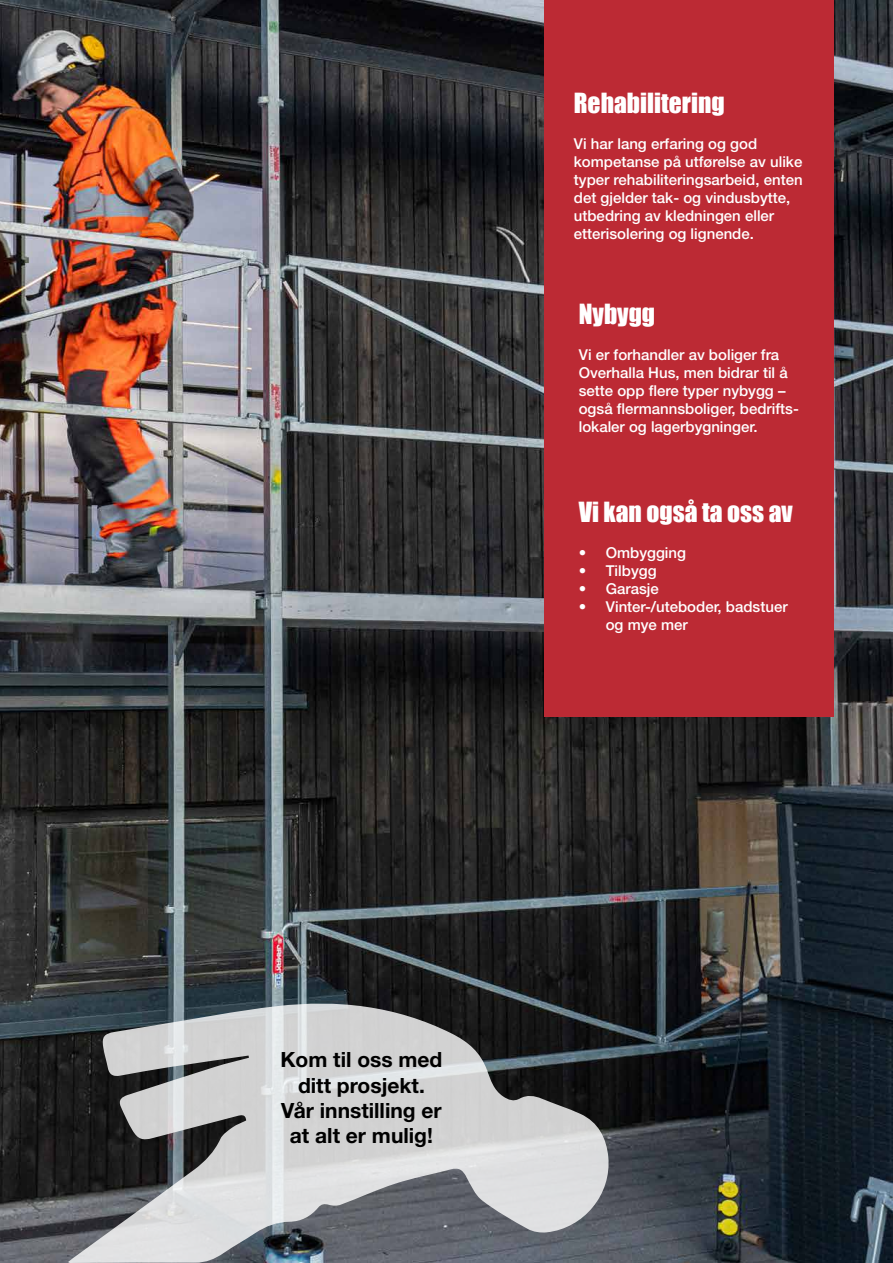
<style>
.page{position:relative;width:893px;height:1263px;background:#fff}
.page>*{position:absolute;margin:0;border:0;box-sizing:border-box;transform-origin:0 0}
.t1{font:25.5px "Impact";color:#fff}
.t2{font:700 21px/25.2px "Helvetica Neue LT Std";color:#000;text-align:center}
.t3{font:500 15px/18px "Helvetica Neue LT Std";color:#fff}
</style>
<div class="page">
<img style="left:0;top:0;width:893px;height:1263px">
<div style="left:544px;top:0;width:289px;height:716px;background:#bc2a34"></div>
<svg style="left:68px;top:1002px;width:542px;height:261px;background:#95979a"></svg>
<h1 class="t1" style="left:574px;top:83px;width:152px">Rehabilitering</h1>
<p class="t3" style="left:574px;top:135px;width:230px">Vi har lang erfaring og god kompetanse på utførelse av ulike typer rehabiliteringsarbeid, enten det gjelder tak- og vindusbytte, utbedring av kledningen eller etterisolering og lignende.</p>
<h1 class="t1" style="left:579px;top:294px;width:78px">Nybygg</h1>
<p class="t3" style="left:579px;top:346px;width:220px">Vi er forhandler av boliger fra<br>Overhalla Hus, men bidrar til å sette opp flere typer nybygg – også flermannsboliger, bedrifts&shy;lokaler og lagerbygninger.</p>
<h1 class="t1" style="left:579px;top:492px;width:215px">Vi kan også ta oss av</h1>
<p class="t3" style="left:579px;top:543px;width:109px">• Ombygging</p>
<p class="t3" style="left:579px;top:561px;width:79px">• Tilbygg</p>
<p class="t3" style="left:579px;top:579px;width:82px">• Garasje</p>
<p class="t3" style="left:606px;top:597px;width:183px;text-indent:-27px">• Vinter-/uteboder, badstuer og mye mer</p>
<h2 class="t2" style="left:280px;top:1047px;width:164px">Kom til oss med ditt prosjekt.<br>Vår innstilling er at alt er mulig!</h2>
</div>
